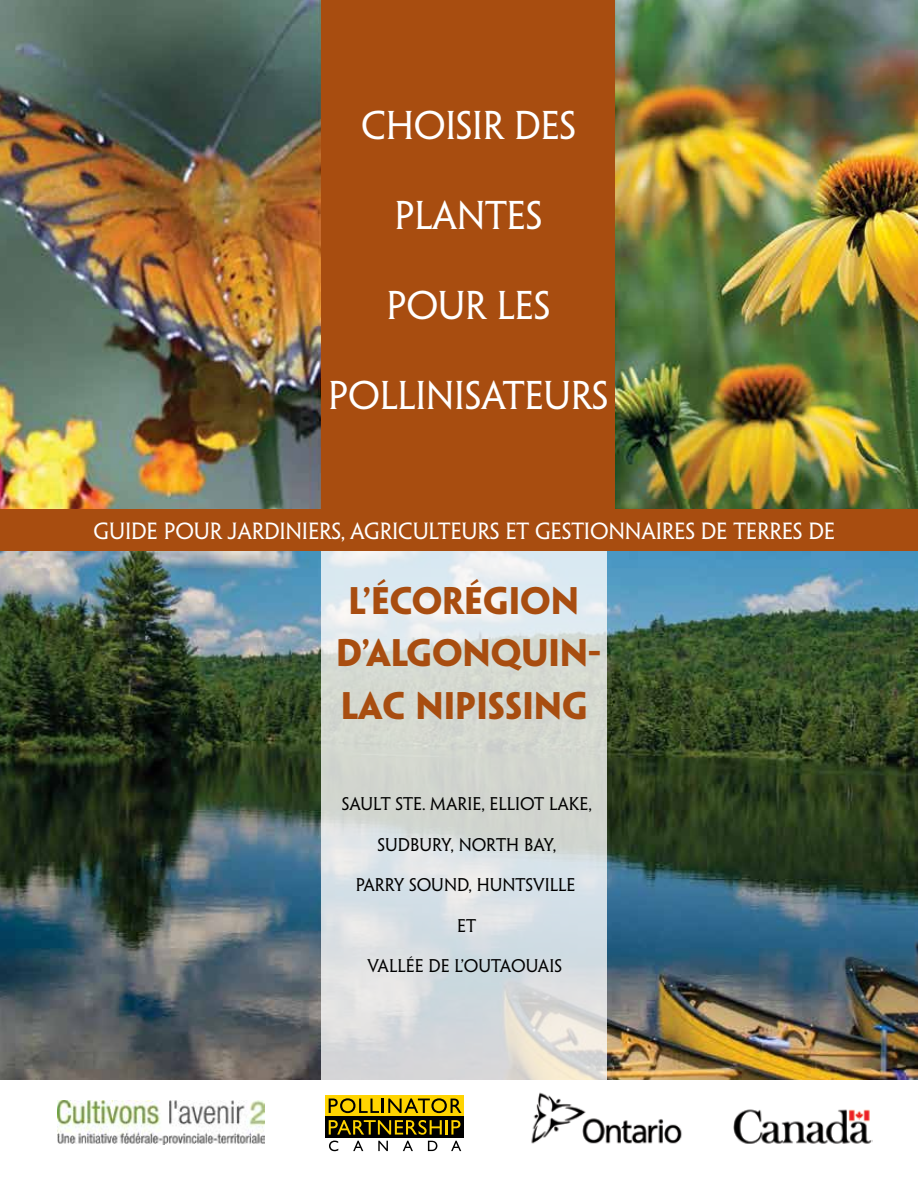
<style>
.page{position:relative;width:918px;height:1188px;background:#fff}
.page>*{position:absolute;margin:0;border:0;box-sizing:border-box;transform-origin:0 0}
.t1{font:36px "Penumbra MM 365 500";letter-spacing:-.01em;color:#fff}
.t2{font:34.5px/52.5px "Penumbra MM 725 0";color:#a84d10;text-align:center}
.t3{font:21px "Penumbra MM 365 500";letter-spacing:-.01em;color:#fff}
.t4{font:16.5px "Penumbra MM 365 500";color:#000}
</style>
<div class="page">
<img style="left:0;top:0;width:918px;height:1080px">
<svg style="left:321px;top:550px;width:285px;height:530px;background:#d9dddd"></svg>
<div style="left:0;top:509px;width:918px;height:41px;background:#a84d10"></div>
<div style="left:322px;top:0;width:293px;height:511px;background:#a84d10"></div>
<div style="left:325px;top:1095px;width:139px;height:22px;background:#ffd400"></div>
<div style="left:325px;top:1117px;width:139px;height:21px;background:#000"></div>
<svg style="left:329px;top:1098px;width:133px;height:15px"></svg>
<svg style="left:329px;top:1120px;width:131px;height:15px"></svg>
<svg style="left:329px;top:1141px;width:9px;height:10px"></svg>
<svg style="left:353px;top:1141px;width:10px;height:10px"></svg>
<svg style="left:378px;top:1141px;width:10px;height:10px"></svg>
<svg style="left:403px;top:1141px;width:10px;height:10px"></svg>
<svg style="left:428px;top:1141px;width:9px;height:10px"></svg>
<svg style="left:451px;top:1141px;width:10px;height:10px"></svg>
<img style="left:57px;top:1100px;width:208px;height:44px">
<img style="left:531px;top:1092px;width:151px;height:52px">
<img style="left:733px;top:1109px;width:139px;height:35px">
<h1 class="t1" style="left:361px;top:104px;width:217px">CHOISIR DES</h1>
<h1 class="t1" style="left:394px;top:194px;width:150px">PLANTES</h1>
<h1 class="t1" style="left:386px;top:284px;width:166px">POUR LES</h1>
<h1 class="t1" style="left:328px;top:374px;width:282px">POLLINISATEURS</h1>
<p class="t3" style="left:94px;top:519px;width:743px">GUIDE POUR JARDINIERS, AGRICULTEURS ET GESTIONNAIRES DE TERRES DE</p>
<h2 class="t2" style="left:336px;top:574px;width:266px">L’ÉCORÉGION<br>D’ALGONQUIN-<br>LAC NIPISSING</h2>
<p class="t4" style="left:342px;top:795px;width:252px">SAULT STE. MARIE, ELLIOT LAKE,</p>
<p class="t4" style="left:377px;top:835px;width:180px">SUDBURY, NORTH BAY,</p>
<p class="t4" style="left:356px;top:876px;width:221px">PARRY SOUND, HUNTSVILLE</p>
<p class="t4" style="left:457px;top:916px;width:20px">ET</p>
<p class="t4" style="left:368px;top:957px;width:196px">VALLÉE DE L’OUTAOUAIS</p>
</div>
